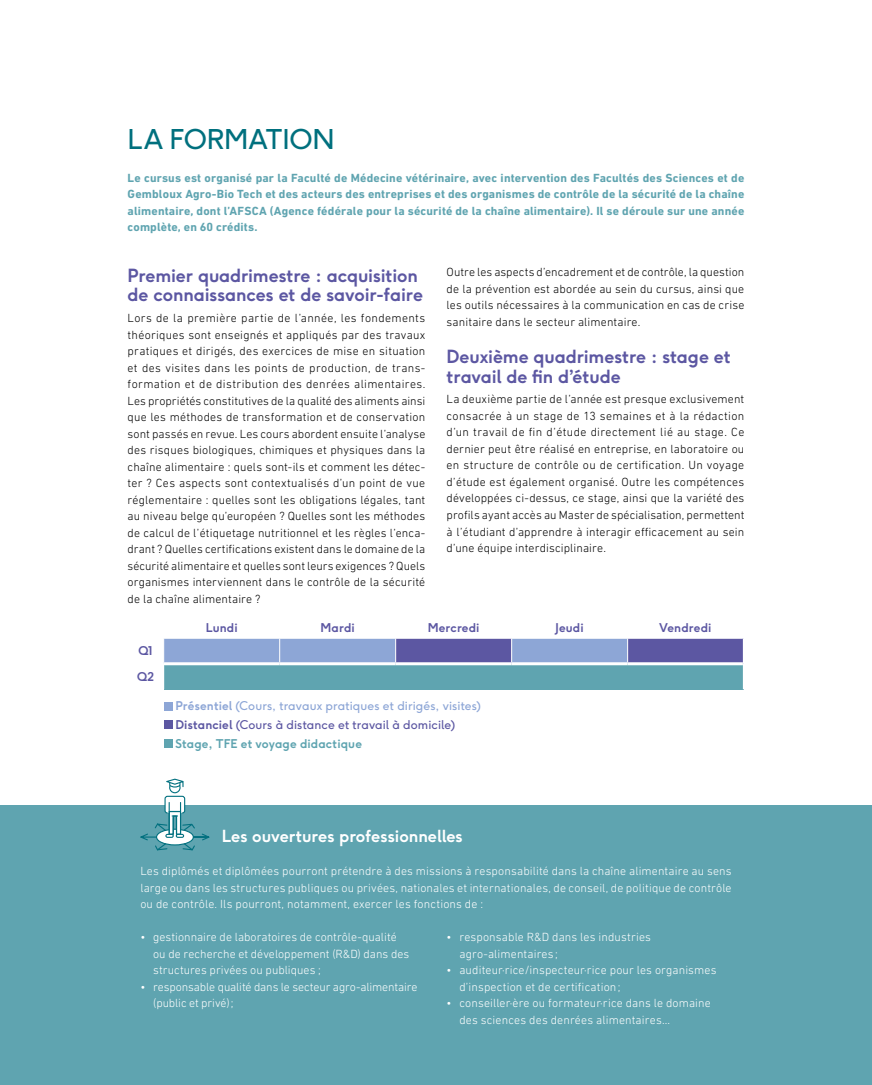
<style>
.page{position:relative;width:872px;height:1085px;background:#fff}
.page>*{position:absolute;margin:0;border:0;box-sizing:border-box;transform-origin:0 0}
.t1{font:27px "F37 Ginger";color:#00707e}
.t2{font:700 18px/19.5px "F37 Ginger";letter-spacing:-.01em;color:#5c57a2}
.t3{font:700 16.5px "F37 Ginger";color:#fff}
.t4{font:300 12px/16.5px "DIN Next LT Pro";letter-spacing:.01em;color:#000;text-align:justify}
.t5{font:300 12px/16.5px "DIN Next LT Pro";letter-spacing:.005em;color:#fff}
.t6{font:700 12px/16.5px "DIN Next LT Pro";letter-spacing:.015em;color:#5fa4b0;text-align:justify}
.t7{font:12px/18.6px "F37 Ginger";letter-spacing:.01em;color:#8da6d6}
.t8{font:700 12px/25.5px "F37 Ginger";letter-spacing:.01em;color:#5c57a2}
.s1{font-weight:700}
.s2{font-weight:700;color:#5c57a2}
.s3{color:#5c57a2}
.s4{font-weight:700;color:#fff}
</style>
<div class="page">
<div style="left:0;top:805px;width:872px;height:279px;background:#5fa4b0"></div>
<div style="left:164px;top:795px;width:21px;height:18px;background:#fff;border:1px solid #037180;border-radius:2px"></div>
<hr style="left:169px;top:802px;width:1px;height:32px;background:#037180">
<hr style="left:180px;top:802px;width:1px;height:32px;background:#037180">
<svg style="left:140px;top:810px;width:70px;height:41px"></svg>
<svg style="left:166px;top:778px;width:18px;height:15px"></svg>
<svg style="left:163px;top:638px;width:581px;height:51px;background:#789ebe"></svg>
<div style="left:164px;top:701px;width:8px;height:9px;background:#8da6d6"></div>
<div style="left:164px;top:720px;width:8px;height:9px;background:#5c57a2"></div>
<div style="left:164px;top:739px;width:8px;height:8px;background:#5fa4b0"></div>
<h1 class="t1" style="left:128px;top:122px;width:209px">LA FORMATION</h1>
<p class="t6" style="left:128px;top:169px;width:618px">Le cursus est organisé par la Faculté de Médecine vétérinaire, avec intervention des Facultés des Sciences et de Gembloux Agro-Bio Tech et des acteurs des entreprises et des organismes de contrôle de la sécurité de la chaîne alimentaire, dont l’AFSCA (Agence fédérale pour la sécurité de la chaîne alimentaire). Il se déroule sur une année complète, en 60 crédits.</p>
<h2 class="t2" style="left:128px;top:265px;width:297px">Premier quadrimestre : acquisition de connaissances et de savoir-faire</h2>
<p class="t4" style="left:128px;top:309px;width:299px">Lors de la première partie de l’année, les fondements théoriques sont enseignés et appliqués par des travaux pratiques et dirigés, des exercices de mise en situation et des visites dans les points de production, de trans&shy;formation et de distribution des denrées alimentaires.<br>Les propriétés constitutives de la qualité des aliments ainsi que les méthodes de transformation et de conservation sont passés en revue. Les cours abordent ensuite l’analyse des risques biologiques, chimiques et physiques dans la chaîne alimentaire : quels sont-ils et comment les détec&shy;ter ? Ces aspects sont contextualisés d’un point de vue réglementaire : quelles sont les obligations légales, tant au niveau belge qu’européen ? Quelles sont les méthodes de calcul de l’étiquetage nutritionnel et les règles l’enca&shy;drant ? Quelles certifications existent dans le domaine de la sécurité alimentaire et quelles sont leurs exigences ? Quels organismes interviennent dans le contrôle de la sécurité de la chaîne alimentaire ?</p>
<p class="t4" style="left:446px;top:264px;width:299px">Outre les aspects d’encadrement et de contrôle, la question de la prévention est abordée au sein du cursus, ainsi que les outils nécessaires à la communication en cas de crise sanitaire dans le secteur alimentaire.</p>
<h2 class="t2" style="left:446px;top:346px;width:286px">Deuxième quadrimestre : stage et travail de fin d’étude</h2>
<p class="t4" style="left:446px;top:391px;width:299px">La deuxième partie de l’année est presque exclusivement consacrée à un stage de 13 semaines et à la rédaction d’un travail de fin d’étude directement lié au stage. Ce dernier peut être réalisé en entreprise, en laboratoire ou en structure de contrôle ou de certification. Un voyage d’étude est également organisé. Outre les compétences développées ci-dessus, ce stage, ainsi que la variété des profils ayant accès au Master de spécialisation, permettent à l’étudiant d’apprendre à interagir efficacement au sein d’une équipe interdisciplinaire.</p>
<p class="t8" style="left:137px;top:638px;width:18px">Q1<br>Q2</p>
<p class="t8" style="left:206px;top:614px;width:33px">Lundi</p>
<p class="t8" style="left:320px;top:614px;width:36px">Mardi</p>
<p class="t8" style="left:428px;top:614px;width:53px">Mercredi</p>
<p class="t8" style="left:555px;top:614px;width:30px">Jeudi</p>
<p class="t8" style="left:659px;top:614px;width:54px">Vendredi</p>
<p class="t7" style="left:175px;top:696px;width:307px"><span class="s1">Présentiel</span> (Cours, travaux pratiques et dirigés, visites)<br><span class="s2">Distanciel</span> <span class="s3">(Cours à distance et travail à domicile)<br></span><span class="s4">Stage, TFE et voyage didactique</span></p>
<h3 class="t3" style="left:222px;top:825px;width:242px">Les ouvertures professionnelles</h3>
<p class="t5" style="left:140px;top:862px;width:593px;text-align:justify">Les diplômés et diplômées pourront prétendre à des missions à responsabilité dans la chaîne alimentaire au sens large ou dans les structures publiques ou privées, nationales et internationales, de conseil, de politique de contrôle ou de contrôle. Ils pourront, notamment, exercer les fonctions de :</p>
<p class="t5" style="left:153px;top:928px;width:258px;text-indent:-13px">• gestionnaire de laboratoires de contrôle-qualité ou de recherche et développement (R&amp;D) dans des structures privées ou publiques ;</p>
<p class="t5" style="left:153px;top:978px;width:266px;text-indent:-13px">• responsable qualité dans le secteur agro‑alimentaire (public et privé);</p>
<p class="t5" style="left:459px;top:928px;width:193px;text-indent:-13px">• responsable R&amp;D dans les industries agro‑alimentaires;</p>
<p class="t5" style="left:459px;top:961px;width:259px;text-indent:-13px">• auditeur·rice/inspecteur·rice pour les organismes d’inspection et de certification;</p>
<p class="t5" style="left:459px;top:994px;width:253px;text-indent:-13px">• conseiller·ère ou formateur·rice dans le domaine des sciences des denrées alimentaires...</p>
</div>
